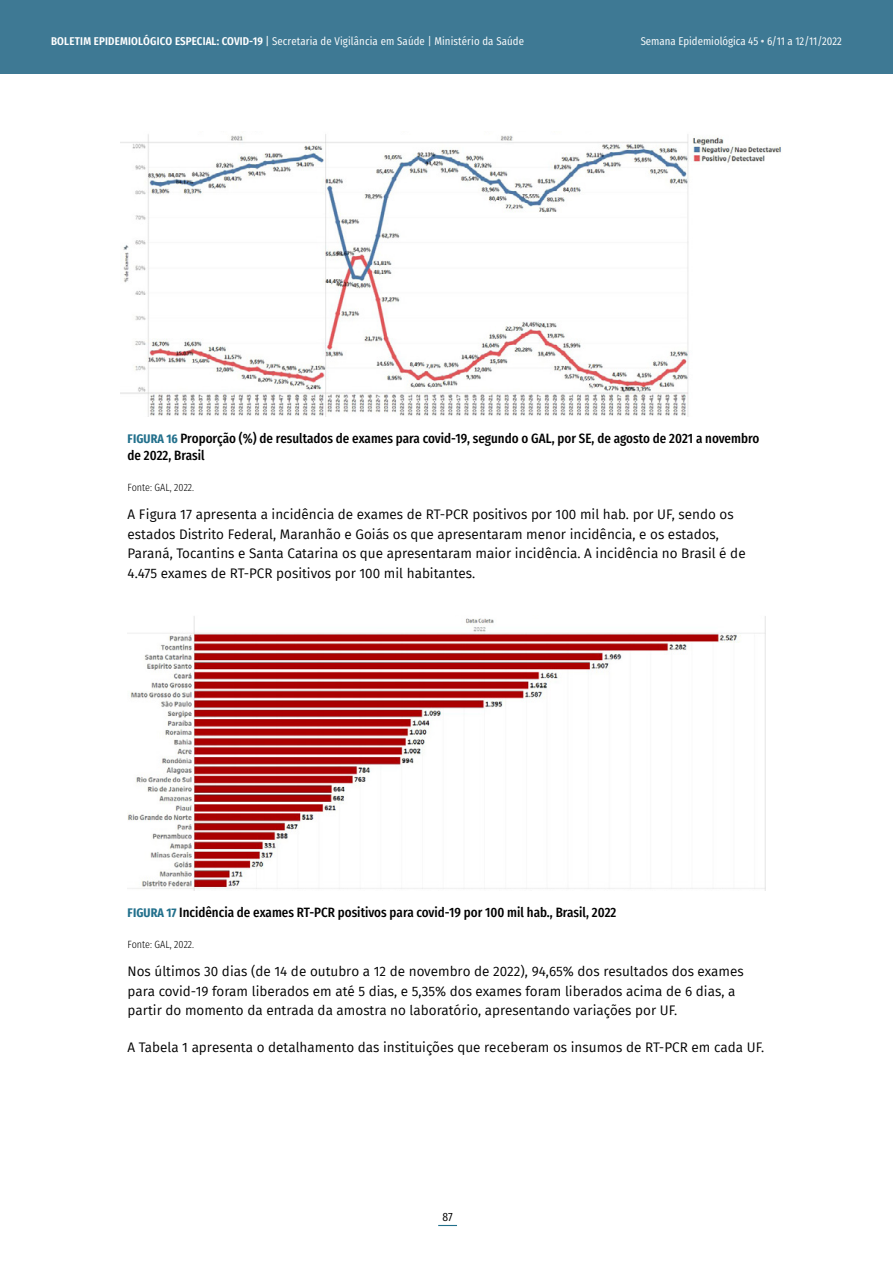
<style>
.page{position:relative;width:893px;height:1263px;background:#fff}
.page>*{position:absolute;margin:0;border:0;box-sizing:border-box;transform-origin:0 0}
.t1{font:13.5px/19.5px "Fira Sans";color:#000}
.t2{font:500 13.5px/16.5px "Fira Sans Condensed";color:#000}
.t3{font:12px "Fira Sans Condensed";color:#000}
.t4{font:11.25px "Fira Sans Condensed";letter-spacing:.01em;color:#fff}
.t5{font:300 10.5px "Fira Sans Condensed";color:#000}
.s1{font-weight:600}
.s2{font-style:inherit}
.s3{font-weight:600;color:#e2e6eb}
.s4{font-weight:700;font-size:12.45px;color:#22708c}
</style>
<div class="page">
<div style="left:0;top:0;width:893px;height:74px;background:#3e7994"></div>
<svg style="left:438px;top:1225px;width:19px;height:1px"></svg>
<img style="left:128px;top:616px;width:637px;height:275px">
<img style="left:120px;top:134px;width:661px;height:283px">
<p class="t4" style="left:51px;top:30px;width:474px"><span class="s1">BOLETIM EPIDEMIOLÓGICO ESPECIAL: COVID-19</span> <span class="s2">|</span> Secretaria de Vigilância em Saúde | Ministério da Saúde</p>
<p class="t4" style="left:641px;top:30px;width:203px">Semana Epidemiológica 45 <span class="s3">•</span> 6/11 a 12/11/2022</p>
<p class="t2" style="left:128px;top:429px;width:633px"><span class="s4">FIGURA 16</span> Proporção (%) de resultados de exames para covid-19, segundo o GAL, por SE, de agosto de 2021 a novembro de 2022, Brasil</p>
<p class="t5" style="left:128px;top:478px;width:68px">Fonte: GAL, 2022.</p>
<p class="t1" style="left:128px;top:504px;width:620px">A Figura 17 apresenta a incidência de exames de RT-PCR positivos por 100 mil hab. por UF, sendo os estados Distrito Federal, Maranhão e Goiás os que apresentaram menor incidência, e os estados, Paraná, Tocantins e Santa Catarina os que apresentaram maior incidência. A incidência no Brasil é de 4.475 exames de RT-PCR positivos por 100 mil habitantes.</p>
<p class="t2" style="left:128px;top:902px;width:490px"><span class="s4">FIGURA 17</span> Incidência de exames RT-PCR positivos para covid-19 por 100 mil hab., Brasil, 2022</p>
<p class="t5" style="left:128px;top:935px;width:68px">Fonte: GAL, 2022.</p>
<p class="t1" style="left:128px;top:961px;width:618px">Nos últimos 30 dias (de 14 de outubro a 12 de novembro de 2022), 94,65% dos resultados dos exames para covid-19 foram liberados em até 5 dias, e 5,35% dos exames foram liberados acima de 6 dias, a partir do momento da entrada da amostra no laboratório, apresentando variações por UF.</p>
<p class="t1" style="left:128px;top:1037px;width:638px">A Tabela 1 apresenta o detalhamento das instituições que receberam os insumos de RT-PCR em cada UF.</p>
<p class="t3" style="left:442px;top:1205px;width:12px">87</p>
</div>
